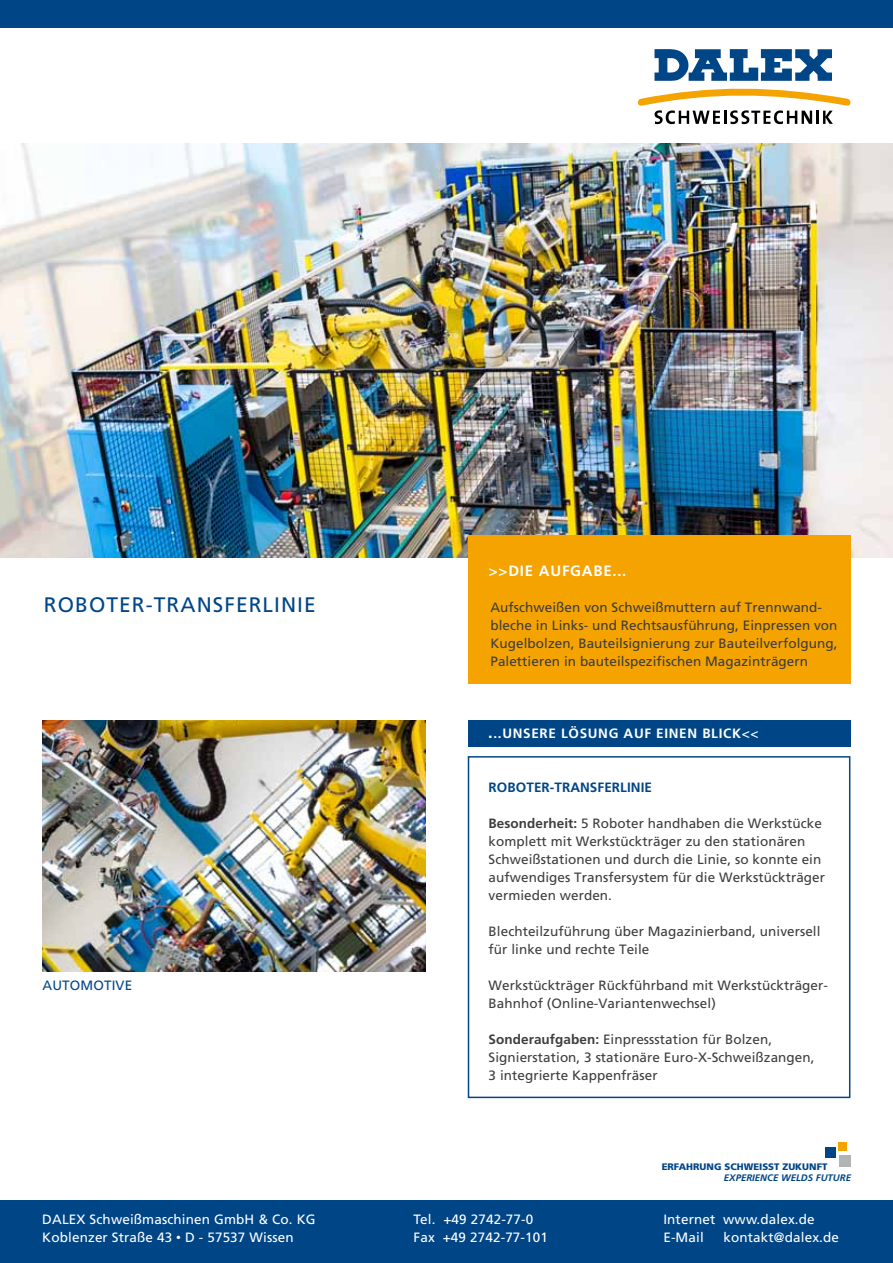
<style>
.page{position:relative;width:893px;height:1263px;background:#fff}
.page>*{position:absolute;margin:0;border:0;box-sizing:border-box;transform-origin:0 0}
.t1{font:21px "Frutiger LT Std";letter-spacing:.05em;color:#004687}
.t2{font:700 15px "Frutiger LT Std";letter-spacing:.05em;color:#fff}
.t3{font:13.5px/18px "Frutiger LT Std";letter-spacing:.005em;color:#3e3d40}
.t4{font:13.5px/18px "Frutiger LT Std";letter-spacing:.01em;color:#fff}
.t5{font:700 13.5px "Frutiger LT Std";letter-spacing:.05em;color:#fff}
.t6{font:700 13.5px "Frutiger LT Std";letter-spacing:.005em;color:#004687}
.t7{font:13.5px "Frutiger LT Std";color:#004687}
.t8{font:900 9.45px "Frutiger LT Std";color:#004687}
.t9{font:italic 700 9.45px "Frutiger LT Std";color:#004687}
.s1{font-size:16.5px}
.s2{font-weight:400}
.s3{font-weight:700}
.s4{font-family:"Gill Sans"}
</style>
<div class="page">
<div style="left:0;top:0;width:893px;height:28px;background:#004687"></div>
<div style="left:0;top:1200px;width:893px;height:63px;background:#004687"></div>
<svg style="left:638px;top:49px;width:212px;height:75px"></svg>
<div style="left:838px;top:1142px;width:9px;height:8px;background:#f4a300"></div>
<div style="left:825px;top:1147px;width:10px;height:10px;background:#004687"></div>
<div style="left:839px;top:1155px;width:11px;height:12px;background:#b1b3b4"></div>
<img style="left:43px;top:720px;width:382px;height:251px">
<div style="left:468px;top:756px;width:382px;height:342px;border:2px solid #004687"></div>
<div style="left:468px;top:720px;width:382px;height:26px;background:#004687"></div>
<img style="left:0;top:144px;width:893px;height:414px">
<div style="left:468px;top:536px;width:382px;height:148px;background:#f4a300"></div>
<h1 class="t1" style="left:44px;top:592px;width:273px">ROBOTER-TRaNSFERLINIE</h1>
<p class="t7" style="left:43px;top:977px;width:30px">Automotive</p>
<p class="t2" style="left:489px;top:562px;width:139px">&gt;&gt;DIE AUFGABE...</p>
<p class="t3" style="left:490px;top:598px;width:349px">Aufschweißen von Schweißmuttern auf Trennwand&shy;bleche in Links- und Rechtsausführung, Einpressen von Kugelbolzen, Bauteilsignierung zur Bauteilverfolgung, Palettieren in bauteilspezifischen Magazinträgern</p>
<p class="t5" style="left:488px;top:725px;width:272px"><span class="s1">.</span>..UNSERE LÖSUNG AUF EINEN BLICK<span class="s2">&lt;&lt;</span></p>
<p class="t6" style="left:489px;top:779px;width:76px">Roboter-Tra</p>
<p class="t6" style="left:580px;top:779px;width:67px">nsferlinie</p>
<p class="t3" style="left:489px;top:814px;width:338px"><span class="s3">Besonderheit:</span> 5 Roboter handhaben die Werkstücke komplett mit Werkstückträger zu den stationären Schweißstationen und durch die Linie, so konnte ein aufwendiges Transfersystem für die Werkstückträger vermieden werden.</p>
<p class="t3" style="left:489px;top:922px;width:333px">Blechteilzuführung über Magazinierband, universell für linke und rechte Teile</p>
<p class="t3" style="left:489px;top:976px;width:341px">Werkstückträger Rückführband mit Werkstückträger-<br>Bahnhof (Online-Variantenwechsel)</p>
<p class="t3" style="left:489px;top:1030px;width:327px"><span class="s3">Sonderaufgaben:</span> Einpressstation für Bolzen,<br>Signierstation, 3 stationäre Euro-X-Schweißzangen,<br>3 integrierte Kappenfräser</p>
<p class="t8" style="left:662px;top:1161px;width:167px">ERFAHRUNG SCHWEISST ZUKUNFT</p>
<p class="t9" style="left:724px;top:1172px;width:129px">EXPERIENCE WELDS FUTURE</p>
<p class="t4" style="left:42px;top:1210px;width:275px">DALEX Schweißmaschinen GmbH &amp; Co. KG<br>Koblenzer Straße 43 <span class="s4">•</span> D - 57537 Wissen</p>
<p class="t4" style="left:414px;top:1210px;width:136px">Tel. +49 2742-77-0<br>Fax +49 2742-77-101</p>
<p class="t4" style="left:663px;top:1210px;width:153px">Internet www.dalex.de<br>E-Mail</p>
<p class="t4" style="left:723px;top:1228px;width:117px">kontakt@dalex.de</p>
</div>
